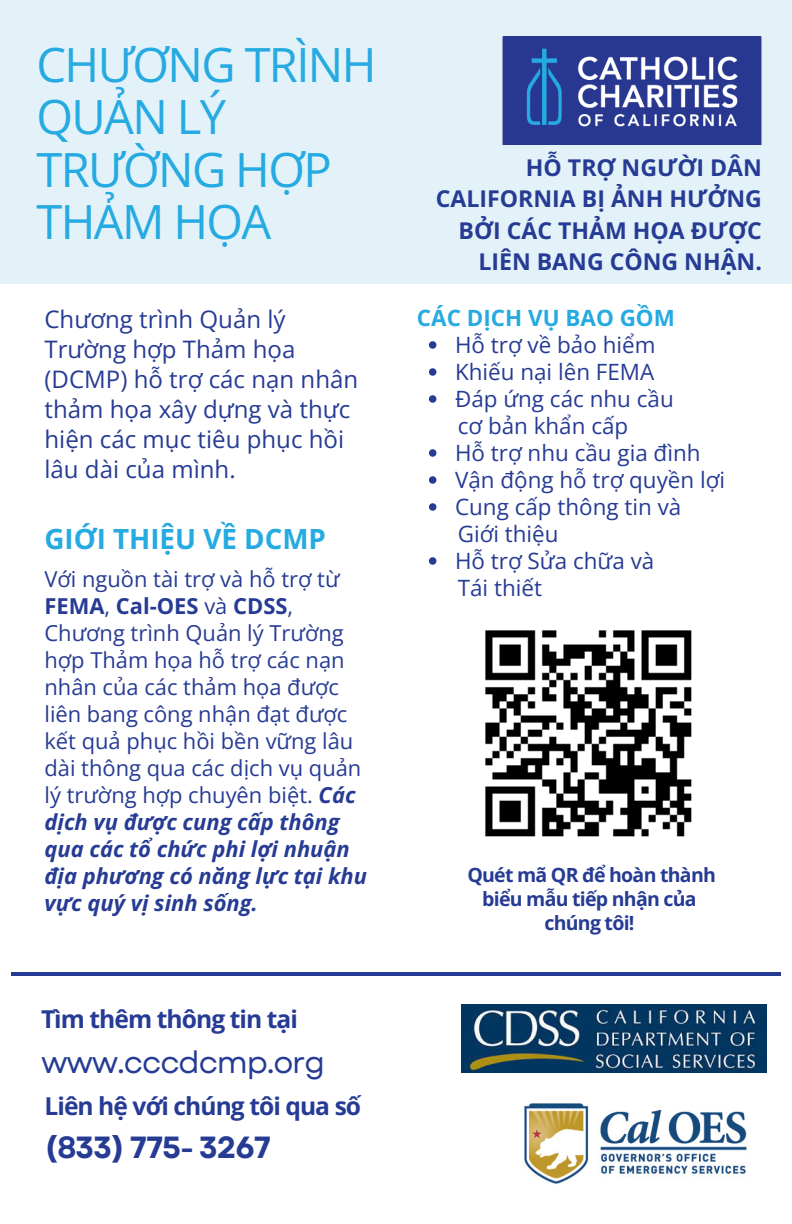
<style>
.page{position:relative;width:792px;height:1224px;background:#fff}
.page>*{position:absolute;margin:0;border:0;box-sizing:border-box;transform-origin:0 0}
.t1{font:47.2px/52.4px "Open Sans";letter-spacing:-.035em;color:#25aae1}
.t2{font:30.6px "Garet";letter-spacing:-.04em;color:#263b94}
.t3{font:700 30.6px "Garet";letter-spacing:-.04em;color:#263b94}
.t4{font:700 27.8px "Open Sans";color:#25aae1}
.t5{font:700 24.6px "Open Sans";letter-spacing:-.04em;color:#263b94}
.t6{font:24.2px/30px "Open Sans";color:#263b94}
.t7{font:700 23px/31.6px "Open Sans";color:#263b94;text-align:right}
.t8{font:22.4px "Open Sans";color:#263b94}
.t9{font:700 22.4px "Open Sans";color:#25aae1}
.t10{font:22px/27px "Open Sans";color:#263b94}
.t11{font:700 19.6px/24px "Open Sans";letter-spacing:-.04em;color:#263b94;text-align:center}
.s1{font-weight:700}
.s2{font-weight:700;font-style:italic}
</style>
<div class="page">
<img style="left:485px;top:630px;width:207px;height:207px">
<hr style="left:11px;top:972px;width:770px;height:3px;background:#263b94">
<img style="left:462px;top:1005px;width:304px;height:67px">
<img style="left:524px;top:1103px;width:223px;height:81px">
<div style="left:0;top:0;width:792px;height:284px;background:#e3f2f9"></div>
<img style="left:502px;top:36px;width:260px;height:108px">
<svg style="left:429px;top:341px;width:7px;height:8px"></svg>
<svg style="left:429px;top:368px;width:7px;height:8px"></svg>
<svg style="left:429px;top:395px;width:7px;height:8px"></svg>
<svg style="left:429px;top:449px;width:7px;height:8px"></svg>
<svg style="left:429px;top:476px;width:7px;height:8px"></svg>
<svg style="left:429px;top:503px;width:7px;height:8px"></svg>
<svg style="left:429px;top:557px;width:7px;height:8px"></svg>
<h1 class="t1" style="left:37px;top:37px;width:341px">CHƯƠNG TRÌNH<br>QUẢN LÝ<br>TRƯỜNG HỢP<br>THẢM HỌA</h1>
<h6 class="t6" style="left:44px;top:304px;width:315px">Chương trình Quản lý<br>Trường hợp Thảm họa (DCMP) hỗ trợ các nạn nhân thảm họa xây dựng và thực hiện các mục tiêu phục hồi lâu dài của mình.</h6>
<p class="t4" style="left:44px;top:519px;width:283px">GIỚI THIỆU VỀ DCMP</p>
<p class="t10" style="left:44px;top:565px;width:324px">Với nguồn tài trợ và hỗ trợ từ<br><span class="s1">FEMA</span>, <span class="s1">Cal-OES</span> và <span class="s1">CDSS</span>,<br>Chương trình Quản lý Trường hợp Thảm họa hỗ trợ các nạn nhân của các thảm họa được liên bang công nhận đạt được kết quả phục hồi bền vững lâu dài thông qua các dịch vụ quản lý trường hợp chuyên biệt. <span class="s2">Các dịch vụ được cung cấp thông qua các tổ chức phi lợi nhuận địa phương có năng lực tại khu vực quý vị sinh sống.</span></p>
<p class="t5" style="left:41px;top:1002px;width:258px">Tìm thêm thông tin tại</p>
<p class="t2" style="left:41px;top:1040px;width:286px">www.cccdcmp.org</p>
<p class="t5" style="left:44px;top:1088px;width:318px">Liên hệ với chúng tôi qua số</p>
<p class="t3" style="left:44px;top:1126px;width:228px">(833) 775- 3267</p>
<p class="t7" style="left:436px;top:151px;width:328px">HỖ TRỢ NGƯỜI DÂN<br>CALIFORNIA BỊ ẢNH HƯỞNG<br>BỞI CÁC THẢM HỌA ĐƯỢC<br>LIÊN BANG CÔNG NHẬN.</p>
<p class="t9" style="left:417px;top:302px;width:260px">CÁC DỊCH VỤ BAO GỒM</p>
<h5 class="t8" style="left:455px;top:329px;width:202px">Hỗ trợ về bảo hiểm</h5>
<p class="t8" style="left:455px;top:356px;width:201px">Khiếu nại lên FEMA</p>
<h2 class="t8" style="left:455px;top:383px;width:220px">Đáp ứng các nhu cầu</h2>
<p class="t8" style="left:458px;top:410px;width:172px">cơ bản khẩn cấp</p>
<h5 class="t8" style="left:455px;top:437px;width:247px">Hỗ trợ nhu cầu gia đình</h5>
<p class="t8" style="left:455px;top:464px;width:272px">Vận động hỗ trợ quyền lợi</p>
<p class="t8" style="left:455px;top:491px;width:228px">Cung cấp thông tin và</p>
<p class="t8" style="left:458px;top:518px;width:102px">Giới thiệu</p>
<p class="t8" style="left:455px;top:545px;width:201px">Hỗ trợ Sửa chữa và</p>
<p class="t8" style="left:458px;top:572px;width:86px">Tái thiết</p>
<p class="t11" style="left:467px;top:863px;width:250px">Quét mã QR để hoàn thành biểu mẫu tiếp nhận của chúng tôi!</p>
</div>
